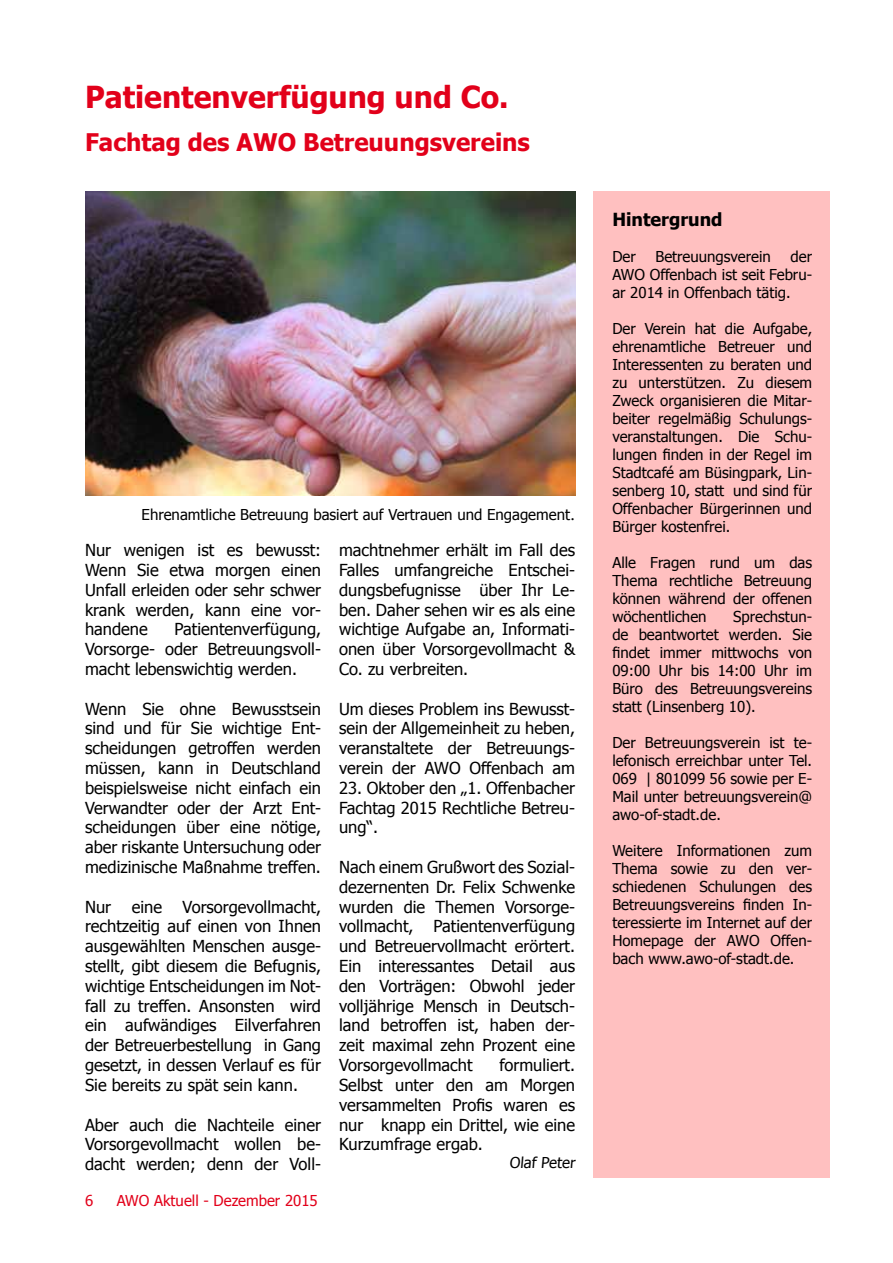
<style>
.page{position:relative;width:893px;height:1263px;background:#fff}
.page>*{position:absolute;margin:0;border:0;box-sizing:border-box;transform-origin:0 0}
.t1{font:700 30.3px "Tahoma";color:#e2001a}
.t2{font:700 24.3px "Tahoma";color:#e2001a}
.t3{font:700 18px "Tahoma";color:#000}
.t4{font:16.5px/19.8px "Tahoma";color:#000;text-align:justify}
.t5{font:15px/18px "Tahoma";color:#000;text-align:justify}
.t6{font:15px "Tahoma";color:#e2001a}
.s1{font-family:"AWO Fago Office"}
</style>
<div class="page">
<div style="left:593px;top:191px;width:236px;height:987px;background:#ffc0c0"></div>
<img style="left:85px;top:191px;width:490px;height:304px">
<h1 class="t1" style="left:85px;top:76px;width:425px">Patientenverfügung und Co.</h1>
<h2 class="t2" style="left:85px;top:125px;width:446px">Fachtag des AWO Betreuungsvereins</h2>
<p class="t5" style="left:142px;top:504px;width:435px">Ehrenamtliche Betreuung basiert auf Vertrauen und Engagement<span class="s1">.</span></p>
<p class="t4" style="left:85px;top:539px;width:238px">Nur wenigen ist es bewusst:<br>Wenn Sie etwa morgen einen Unfall erleiden oder sehr schwer krank werden, kann eine vor&shy;handene</p>
<p class="t4" style="left:85px;top:619px;width:238px;text-indent:89px">Patientenverfügung, Vorsorge- oder Betreuungsvoll&shy;macht lebenswichtig werden.</p>
<p class="t4" style="left:85px;top:698px;width:238px">Wenn Sie ohne Bewusstsein sind und für Sie wichtige Ent&shy;scheidungen getroffen werden müssen, kann in Deutschland beispielsweise nicht einfach ein Verwandter oder der Arzt Ent&shy;scheidungen über eine nötige, aber riskante Untersuchung oder medizinische Maßnahme treffen.</p>
<p class="t4" style="left:85px;top:896px;width:238px">Nur eine Vorsorgevollmacht, rechtzeitig auf einen von Ihnen ausgewählten Menschen ausge&shy;stellt, gibt diesem die Befugnis, wichtige Entscheidungen im Not&shy;fall zu treffen. Ansonsten wird ein aufwändiges Eilverfahren der Betreuerbestellung in Gang gesetzt, in dessen Verlauf es für Sie bereits zu spät sein kann.</p>
<p class="t4" style="left:85px;top:1114px;width:238px">Aber auch die Nachteile einer Vorsorgevollmacht wollen be&shy;dacht werden; denn der Voll-</p>
<p class="t6" style="left:85px;top:1191px;width:10px">6</p>
<p class="t6" style="left:117px;top:1191px;width:203px">AWO Aktuell - Dezember 2015</p>
<p class="t4" style="left:339px;top:539px;width:238px">machtnehmer erhält im Fall des Falles umfangreiche Entschei&shy;dungsbefugnisse über Ihr Le&shy;ben. Daher sehen wir es als eine wichtige Aufgabe an, Informati&shy;onen über Vorsorgevollmacht &amp; Co. zu verbreiten.</p>
<p class="t4" style="left:339px;top:698px;width:238px">Um dieses Problem ins Bewusst&shy;sein der Allgemeinheit zu heben, veranstaltete der Betreuungs&shy;verein der AWO Offenbach am</p>
<p class="t4" style="left:339px;top:777px;width:238px">23. Oktober den „1. Offenbacher Fachtag 2015 Rechtliche Betreu&shy;ung“.</p>
<p class="t4" style="left:339px;top:856px;width:238px">Nach einem Grußwort des Sozial&shy;dezernenten Dr. Felix Schwenke wurden die Themen Vorsorge&shy;vollmacht, Patientenverfügung und Betreuervollmacht erörtert.<br>Ein interessantes Detail aus den Vorträgen: Obwohl jeder volljährige Mensch in Deutsch&shy;land betroffen ist, haben der&shy;zeit maximal zehn Prozent eine Vorsorgevollmacht</p>
<p class="t4" style="left:339px;top:1054px;width:238px;text-indent:160px">formuliert.<br>Selbst unter den am Morgen versammelten Profis waren es nur knapp ein Drittel, wie eine Kurzumfrage ergab.</p>
<p class="t5" style="left:510px;top:1153px;width:69px">Olaf Peter</p>
<p class="t3" style="left:612px;top:207px;width:112px">Hintergrund</p>
<p class="t5" style="left:612px;top:247px;width:25px">Der</p>
<p class="t5" style="left:655px;top:247px;width:117px">Betreuungsverein</p>
<p class="t5" style="left:612px;top:247px;width:201px;text-indent:178px">der AWO Offenbach ist seit Febru&shy;ar 2014 in Offenbach tätig.</p>
<p class="t5" style="left:612px;top:319px;width:201px">Der Verein hat die Aufgabe, ehrenamtliche Betreuer und Interessenten zu beraten und zu unterstützen. Zu diesem Zweck organisieren die Mitar&shy;beiter regelmäßig Schulungs&shy;veranstaltungen. Die Schu&shy;lungen finden in der Regel im Stadtcafé am Büsingpark, Lin&shy;senberg 10, statt und sind für Offenbacher Bürgerinnen und Bürger kostenfrei.</p>
<p class="t5" style="left:612px;top:553px;width:201px">Alle Fragen rund um das Thema rechtliche Betreuung können während der offenen wöchentlichen</p>
<p class="t5" style="left:612px;top:607px;width:201px;text-indent:121px">Sprechstun&shy;de beantwortet werden. Sie findet immer mittwochs von 09:00 Uhr bis 14:00 Uhr im Büro des Betreuungsvereins statt (Linsenberg 10).</p>
<p class="t5" style="left:612px;top:733px;width:201px">Der Betreuungsverein ist te&shy;lefonisch erreichbar unter Tel.<br>069 | 801099 56 sowie per E-Mail unter betreuungsverein@ awo-of-stadt.de.</p>
<p class="t5" style="left:612px;top:841px;width:201px">Weitere Informationen zum Thema sowie zu den ver&shy;schiedenen Schulungen des Betreuungsvereins finden In&shy;teressierte im Internet auf der Homepage der AWO Offen&shy;bach www.awo-of-stadt.de.</p>
</div>
